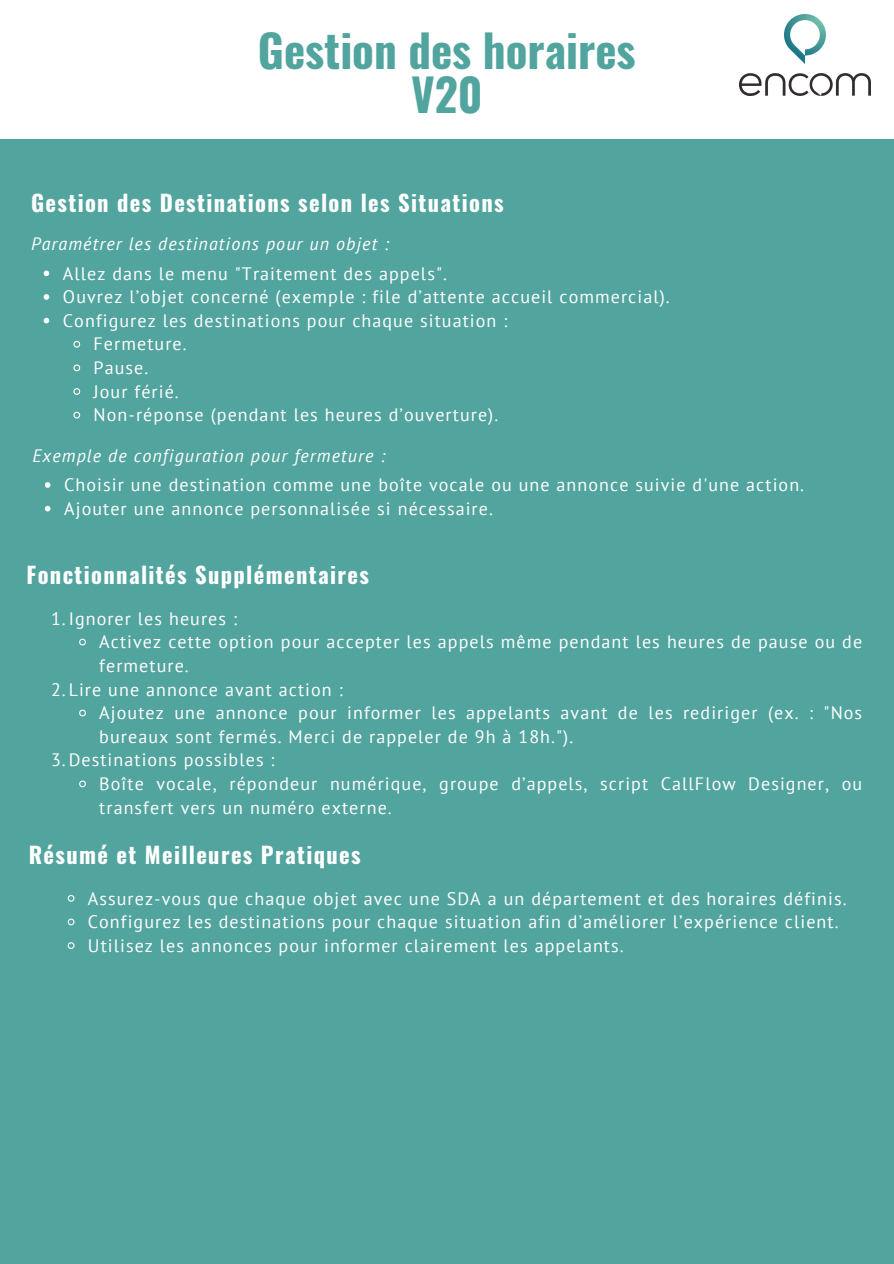
<style>
.page{position:relative;width:894px;height:1264px;background:#fff}
.page>*{position:absolute;margin:0;border:0;box-sizing:border-box;transform-origin:0 0}
.t1{font:700 45px/43.8px "Oswald";color:#52a49e;text-align:center}
.t2{font:700 22.5px "Oswald";letter-spacing:.06em;color:#fff}
.t3{font:18px/23.7px "PT Sans";letter-spacing:.06em;color:#fff}
.t4{font:italic 18px "PT Sans";letter-spacing:.06em;color:#fff}
</style>
<div class="page">
<div style="left:0;top:139px;width:893px;height:1124px;background:#52a49e"></div>
<img style="left:739px;top:14px;width:131px;height:81px">
<svg style="left:79px;top:638px;width:7px;height:8px"></svg>
<svg style="left:79px;top:709px;width:7px;height:8px"></svg>
<svg style="left:79px;top:780px;width:7px;height:8px"></svg>
<svg style="left:67px;top:895px;width:8px;height:7px"></svg>
<svg style="left:67px;top:918px;width:8px;height:8px"></svg>
<svg style="left:67px;top:942px;width:8px;height:7px"></svg>
<svg style="left:44px;top:270px;width:5px;height:6px"></svg>
<svg style="left:44px;top:294px;width:5px;height:6px"></svg>
<svg style="left:44px;top:318px;width:5px;height:5px"></svg>
<svg style="left:73px;top:340px;width:8px;height:8px"></svg>
<svg style="left:73px;top:364px;width:8px;height:8px"></svg>
<svg style="left:73px;top:388px;width:8px;height:7px"></svg>
<svg style="left:73px;top:411px;width:8px;height:8px"></svg>
<svg style="left:45px;top:482px;width:5px;height:6px"></svg>
<svg style="left:45px;top:506px;width:5px;height:5px"></svg>
<h1 class="t1" style="left:258px;top:27px;width:379px">Gestion des horaires<br>V20</h1>
<p class="t2" style="left:31px;top:185px;width:474px">Gestion des Destinations selon les Situations</p>
<p class="t4" style="left:31px;top:231px;width:359px">Paramétrer les destinations pour un objet :</p>
<p class="t3" style="left:63px;top:261px;width:385px">Allez dans le menu "Traitement des appels".</p>
<h2 class="t3" style="left:63px;top:284px;width:608px">Ouvrez l’objet concerné (exemple : file d’attente accueil commercial).</h2>
<p class="t3" style="left:63px;top:308px;width:446px">Configurez les destinations pour chaque situation :</p>
<p class="t3" style="left:94px;top:332px;width:94px">Fermeture.</p>
<p class="t3" style="left:94px;top:355px;width:56px">Pause.</p>
<p class="t3" style="left:94px;top:379px;width:87px">Jour férié.</p>
<p class="t3" style="left:94px;top:403px;width:406px">Non-réponse (pendant les heures d’ouverture).</p>
<p class="t4" style="left:32px;top:443px;width:354px">Exemple de configuration pour fermeture :</p>
<h2 class="t3" style="left:64px;top:472px;width:741px">Choisir une destination comme une boîte vocale ou une annonce suivie d'une action.</h2>
<p class="t3" style="left:64px;top:496px;width:430px">Ajouter une annonce personnalisée si nécessaire.</p>
<p class="t2" style="left:27px;top:557px;width:344px">Fonctionnalités Supplémentaires</p>
<h2 class="t3" style="left:51px;top:606px;width:187px">1.Ignorer les heures :</h2>
<p class="t3" style="left:99px;top:629px;width:764px">Activez cette option pour accepter les appels même pendant les heures de pause ou de fermeture.</p>
<p class="t3" style="left:51px;top:677px;width:293px">2.Lire une annonce avant action :</p>
<p class="t3" style="left:99px;top:700px;width:764px">Ajoutez une annonce pour informer les appelants avant de les rediriger (ex. : "Nos bureaux sont fermés. Merci de rappeler de 9h à 18h.").</p>
<p class="t3" style="left:51px;top:748px;width:225px">3.Destinations possibles :</p>
<p class="t3" style="left:99px;top:771px;width:764px">Boîte vocale, répondeur numérique, groupe d’appels, script CallFlow Designer, ou transfert vers un numéro externe.</p>
<p class="t2" style="left:29px;top:837px;width:333px">Résumé et Meilleures Pratiques</p>
<p class="t3" style="left:88px;top:886px;width:760px">Assurez-vous que chaque objet avec une SDA a un département et des horaires définis.</p>
<p class="t3" style="left:88px;top:909px;width:752px">Configurez les destinations pour chaque situation afin d’améliorer l’expérience client.</p>
<p class="t3" style="left:88px;top:933px;width:537px">Utilisez les annonces pour informer clairement les appelants.</p>
</div>
